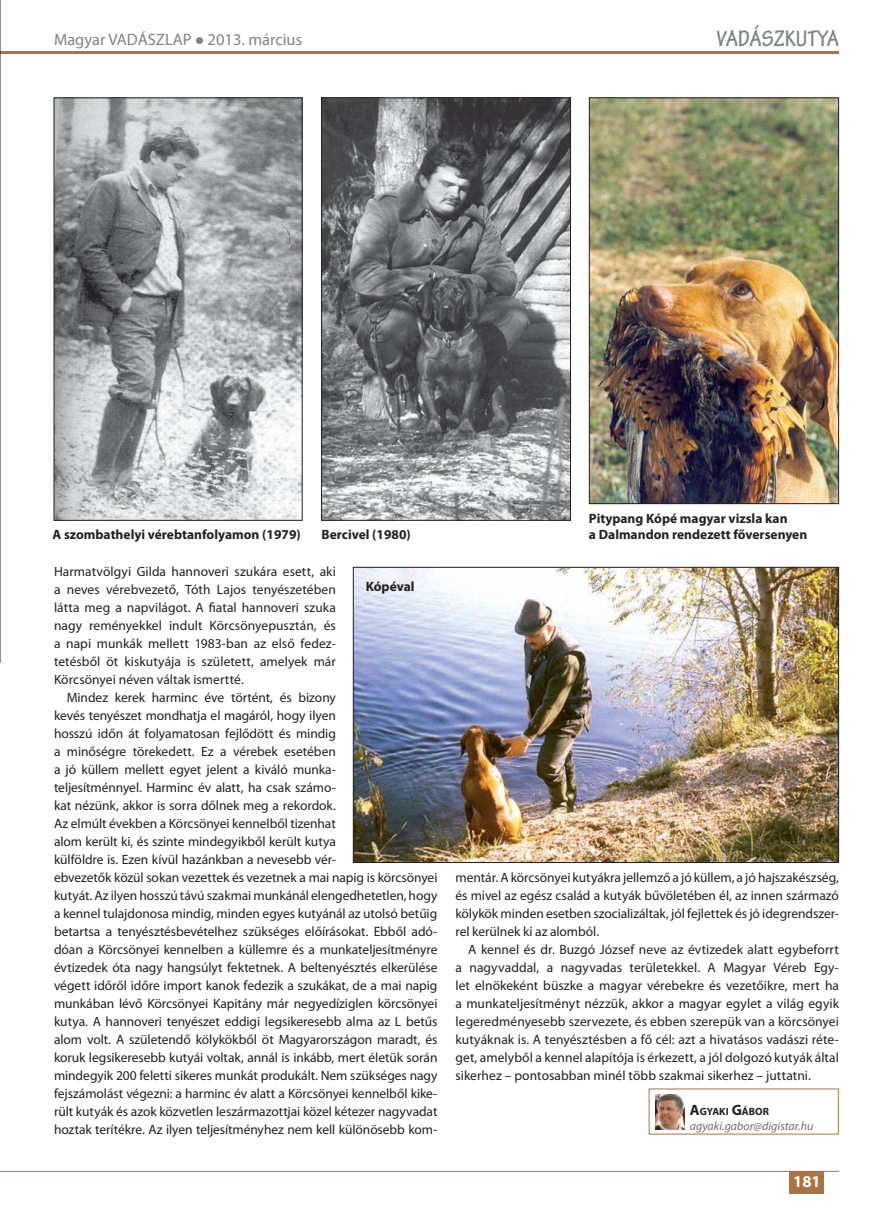
<style>
.page{position:relative;width:893px;height:1225px;background:#fff}
.page>*{position:absolute;margin:0;border:0;box-sizing:border-box;transform-origin:0 0}
.t1{font:700 condensed 24px "Tekton Pro";color:#808284}
.t2{font:16.5px "Myriad Pro";color:#808284}
.t3{font:700 16.5px "Myriad Pro";color:#fff}
.t4{font:13.5px "Myriad Pro";letter-spacing:-.005em;color:#231f20}
.t5{font:700 13.5px/16.2px "Myriad Pro";color:#231f20}
.t6{font:italic 12px "Myriad Pro";color:#6c6e70}
.t7{font:700 10.5px "Myriad Pro";color:#231f20}
.s1{font-size:15px}
</style>
<div class="page">
<hr style="left:0;top:51px;width:839px;height:3px;background:#aa733f">
<hr style="left:0;top:1171px;width:839px;height:1px;background:#aa733f">
<div style="left:790px;top:1171px;width:34px;height:22px;background:#aa733f"></div>
<svg style="left:0;top:0;width:1px;height:662px"></svg>
<img style="left:655px;top:1094px;width:29px;height:35px">
<img style="left:56px;top:99px;width:245px;height:420px">
<div style="left:54px;top:97px;width:249px;height:424px;border:1px solid #231f20"></div>
<img style="left:323px;top:99px;width:246px;height:420px">
<div style="left:321px;top:97px;width:250px;height:424px;border:1px solid #231f20"></div>
<img style="left:355px;top:569px;width:482px;height:292px">
<div style="left:353px;top:567px;width:486px;height:296px;border:1px solid #231f20"></div>
<img style="left:591px;top:99px;width:246px;height:403px">
<div style="left:589px;top:97px;width:250px;height:407px;border:1px solid #231f20"></div>
<p class="t2" style="left:54px;top:33px;width:250px">Magyar VADÁSZLAP 2013. március</p>
<p class="t1" style="left:716px;top:23px;width:124px">VADÁSZKUTYA</p>
<p class="t5" style="left:52px;top:528px;width:250px">A szombathelyi vérebtanfolyamon (1979)</p>
<p class="t5" style="left:322px;top:528px;width:91px">Bercivel (1980)</p>
<p class="t4" style="left:54px;top:566px;width:283px">Harmatvölgyi Gilda hannoveri szukára esett, aki</p>
<p class="t4" style="left:54px;top:584px;width:283px">a neves vérebvezető, Tóth Lajos tenyészetében</p>
<p class="t4" style="left:54px;top:602px;width:283px">látta meg a napvilágot. A fiatal hannoveri szuka</p>
<p class="t4" style="left:54px;top:620px;width:283px">nagy reményekkel indult Körcsönyepusztán, és</p>
<p class="t4" style="left:54px;top:638px;width:283px">a napi munkák mellett 1983-ban az első fedez-</p>
<p class="t4" style="left:54px;top:656px;width:283px">tetésből öt kiskutyája is született, amelyek már</p>
<p class="t4" style="left:54px;top:674px;width:191px">Körcsönyei néven váltak ismertté.</p>
<p class="t4" style="left:67px;top:692px;width:271px">Mindez kerek harminc éve történt, és bizony</p>
<p class="t4" style="left:54px;top:710px;width:283px">kevés tenyészet mondhatja el magáról, hogy ilyen</p>
<p class="t4" style="left:54px;top:728px;width:283px">hosszú időn át folyamatosan fejlődött és mindig</p>
<p class="t4" style="left:54px;top:746px;width:283px">a minőségre törekedett. Ez a vérebek esetében</p>
<p class="t4" style="left:54px;top:764px;width:283px">a jó küllem mellett egyet jelent a kiváló munka-</p>
<p class="t4" style="left:54px;top:782px;width:283px">teljesítménnyel. Harminc év alatt, ha csak számo-</p>
<p class="t4" style="left:54px;top:800px;width:283px">kat nézünk, akkor is sorra dőlnek meg a rekordok.</p>
<p class="t4" style="left:54px;top:818px;width:283px">Az elmúlt években a Körcsönyei kennelből tizenhat</p>
<p class="t4" style="left:54px;top:836px;width:283px">alom került ki, és szinte mindegyikből került kutya</p>
<p class="t4" style="left:54px;top:854px;width:283px">külföldre is. Ezen kívül hazánkban a nevesebb vér-</p>
<p class="t4" style="left:54px;top:872px;width:385px">ebvezetők közül sokan vezettek és vezetnek a mai napig is körcsönyei</p>
<p class="t4" style="left:54px;top:890px;width:385px">kutyát. Az ilyen hosszú távú szakmai munkánál elengedhetetlen, hogy</p>
<p class="t4" style="left:54px;top:908px;width:385px">a kennel tulajdonosa mindig, minden egyes kutyánál az utolsó betűig</p>
<p class="t4" style="left:54px;top:926px;width:385px">betartsa a tenyésztésbevételhez szükséges előírásokat. Ebből adó-</p>
<p class="t4" style="left:54px;top:944px;width:385px">dóan a Körcsönyei kennelben a küllemre és a munkateljesítményre</p>
<p class="t4" style="left:54px;top:962px;width:385px">évtizedek óta nagy hangsúlyt fektetnek. A beltenyésztés elkerülése</p>
<p class="t4" style="left:54px;top:980px;width:385px">végett időről időre import kanok fedezik a szukákat, de a mai napig</p>
<p class="t4" style="left:54px;top:998px;width:385px">munkában lévő Körcsönyei Kapitány már negyedíziglen körcsönyei</p>
<p class="t4" style="left:54px;top:1016px;width:385px">kutya. A hannoveri tenyészet eddigi legsikeresebb alma az L betűs</p>
<p class="t4" style="left:54px;top:1034px;width:385px">alom volt. A születendő kölykökből öt Magyarországon maradt, és</p>
<p class="t4" style="left:54px;top:1052px;width:385px">koruk legsikeresebb kutyái voltak, annál is inkább, mert életük során</p>
<p class="t4" style="left:54px;top:1070px;width:385px">mindegyik 200 feletti sikeres munkát produkált. Nem szükséges nagy</p>
<p class="t4" style="left:54px;top:1088px;width:385px">fejszámolást végezni: a harminc év alatt a Körcsönyei kennelből kike-</p>
<p class="t4" style="left:54px;top:1106px;width:385px">rült kutyák és azok közvetlen leszármazottjai közel kétezer nagyvadat</p>
<p class="t4" style="left:54px;top:1124px;width:385px">hoztak terítékre. Az ilyen teljesítményhez nem kell különösebb kom-</p>
<p class="t5" style="left:366px;top:579px;width:50px">Kópéval</p>
<p class="t5" style="left:589px;top:511px;width:220px">Pitypang Kópé magyar vizsla kan<br>a Dalmandon rendezett főversenyen</p>
<p class="t4" style="left:455px;top:872px;width:385px">mentár. A körcsönyei kutyákra jellemző a jó küllem, a jó hajszakészség,</p>
<p class="t4" style="left:455px;top:890px;width:385px">és mivel az egész család a kutyák bűvöletében él, az innen származó</p>
<p class="t4" style="left:455px;top:908px;width:385px">kölykök minden esetben szocializáltak, jól fejlettek és jó idegrendszer-</p>
<p class="t4" style="left:455px;top:926px;width:145px">rel kerülnek ki az alomból.</p>
<p class="t4" style="left:468px;top:944px;width:372px">A kennel és dr. Buzgó József neve az évtizedek alatt egybeforrt</p>
<p class="t4" style="left:455px;top:962px;width:385px">a nagyvaddal, a nagyvadas területekkel. A Magyar Véreb Egy-</p>
<p class="t4" style="left:455px;top:980px;width:385px">let elnökeként büszke a magyar vérebekre és vezetőikre, mert ha</p>
<p class="t4" style="left:455px;top:998px;width:385px">a munkateljesítményt nézzük, akkor a magyar egylet a világ egyik</p>
<p class="t4" style="left:455px;top:1016px;width:385px">legeredményesebb szervezete, és ebben szerepük van a körcsönyei</p>
<p class="t4" style="left:455px;top:1034px;width:385px">kutyáknak is. A tenyésztésben a fő cél: azt a hivatásos vadászi réte-</p>
<p class="t4" style="left:455px;top:1052px;width:385px">get, amelyből a kennel alapítója is érkezett, a jól dolgozó kutyák által</p>
<p class="t4" style="left:455px;top:1070px;width:357px">sikerhez – pontosabban minél több szakmai sikerhez – juttatni.</p>
<p class="t7" style="left:690px;top:1107px;width:80px"><span class="s1">A</span>GYAKI <span class="s1">G</span>ÁBOR</p>
<p class="t6" style="left:690px;top:1118px;width:125px">agyaki.gabor@digistar.hu</p>
<p class="t3" style="left:793px;top:1175px;width:29px">181</p>
</div>
